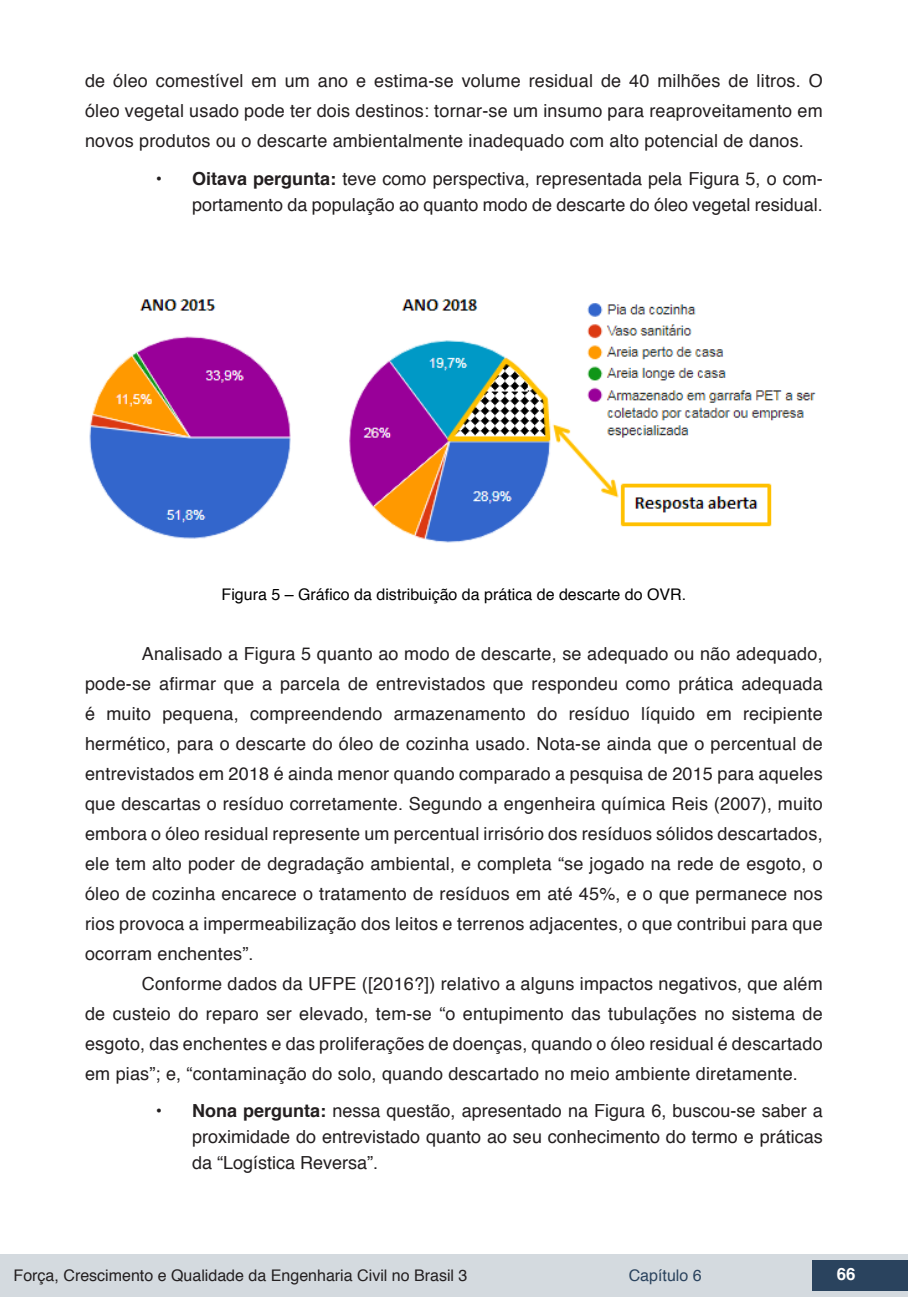
<style>
.page{position:relative;width:908px;height:1304px;background:#fff}
.page>*{position:absolute;margin:0;border:0;box-sizing:border-box;transform-origin:0 0}
.txt{font:18px/30px "Helvetica";color:#231f20;text-align:justify}
.t1{font:700 16.8px "Helvetica";color:#fff}
.info_tab_graf_imag{font:16px "Helvetica";color:#000}
.t2{font:16px "Helvetica";color:#231f20}
.t3{font:16px "Helvetica";color:#2a435e}
.s1{font-weight:700}
</style>
<div class="page">
<div style="left:0;top:1254px;width:906px;height:43px;background:#d4dadf"></div>
<div style="left:812px;top:1261px;width:95px;height:30px;background:#2a435e"></div>
<img style="left:89px;top:299px;width:727px;height:244px">
<p class="txt" style="left:85px;top:66px;width:738px">de óleo comestível em um ano e estima-se volume residual de 40 milhões de litros. O óleo vegetal usado pode ter dois destinos: tornar-se um insumo para reaproveitamento em novos produtos ou o descarte ambientalmente inadequado com alto potencial de danos.</p>
<p class="txt" style="left:156px;top:166px;width:668px;line-height:26px;text-align:right"><span class="s1">• Oitava pergunta:</span> teve como perspectiva, representada pela Figura 5, o com&shy;portamento da população ao quanto modo de descarte do óleo vegetal residual.</p>
<p class="info_tab_graf_imag" style="left:221px;top:582px;width:466px">Figura 5 – Gráfico da distribuição da prática de descarte do OVR.</p>
<p class="txt" style="left:85px;top:639px;width:738px;text-indent:57px">Analisado a Figura 5 quanto ao modo de descarte, se adequado ou não adequado, pode-se afirmar que a parcela de entrevistados que respondeu como prática adequada é muito pequena, compreendendo armazenamento do resíduo líquido em recipiente hermético, para o descarte do óleo de cozinha usado. Nota-se ainda que o percentual de entrevistados em 2018 é ainda menor quando comparado a pesquisa de 2015 para aqueles que descartas o resíduo corretamente. Segundo a engenheira química Reis (2007), muito embora o óleo residual represente um percentual irrisório dos resíduos sólidos descartados, ele tem alto poder de degradação ambiental, e completa “se jogado na rede de esgoto, o óleo de cozinha encarece o tratamento de resíduos em até 45%, e o que permanece nos rios provoca a impermeabilização dos leitos e terrenos adjacentes, o que contribui para que ocorram enchentes”.</p>
<p class="txt" style="left:85px;top:969px;width:738px;text-indent:57px">Conforme dados da UFPE ([2016?]) relativo a alguns impactos negativos, que além de custeio do reparo ser elevado, tem-se “o entupimento das tubulações no sistema de esgoto, das enchentes e das proliferações de doenças, quando o óleo residual é descartado em pias”; e, “contaminação do solo, quando descartado no meio ambiente diretamente.</p>
<p class="txt" style="left:192px;top:1098px;width:632px;line-height:26px;text-indent:-36px"><span class="s1">• Nona pergunta:</span> nessa questão, apresentado na Figura 6, buscou-se saber a proximidade do entrevistado quanto ao seu conhecimento do termo e práticas da “Logística Reversa”.</p>
<p class="t2" style="left:14px;top:1263px;width:455px">Força, Crescimento e Qualidade da Engenharia Civil no Brasil 3</p>
<p class="t3" style="left:628px;top:1263px;width:74px">Capítulo 6</p>
<p class="t1" style="left:836px;top:1261px;width:20px">66</p>
</div>
